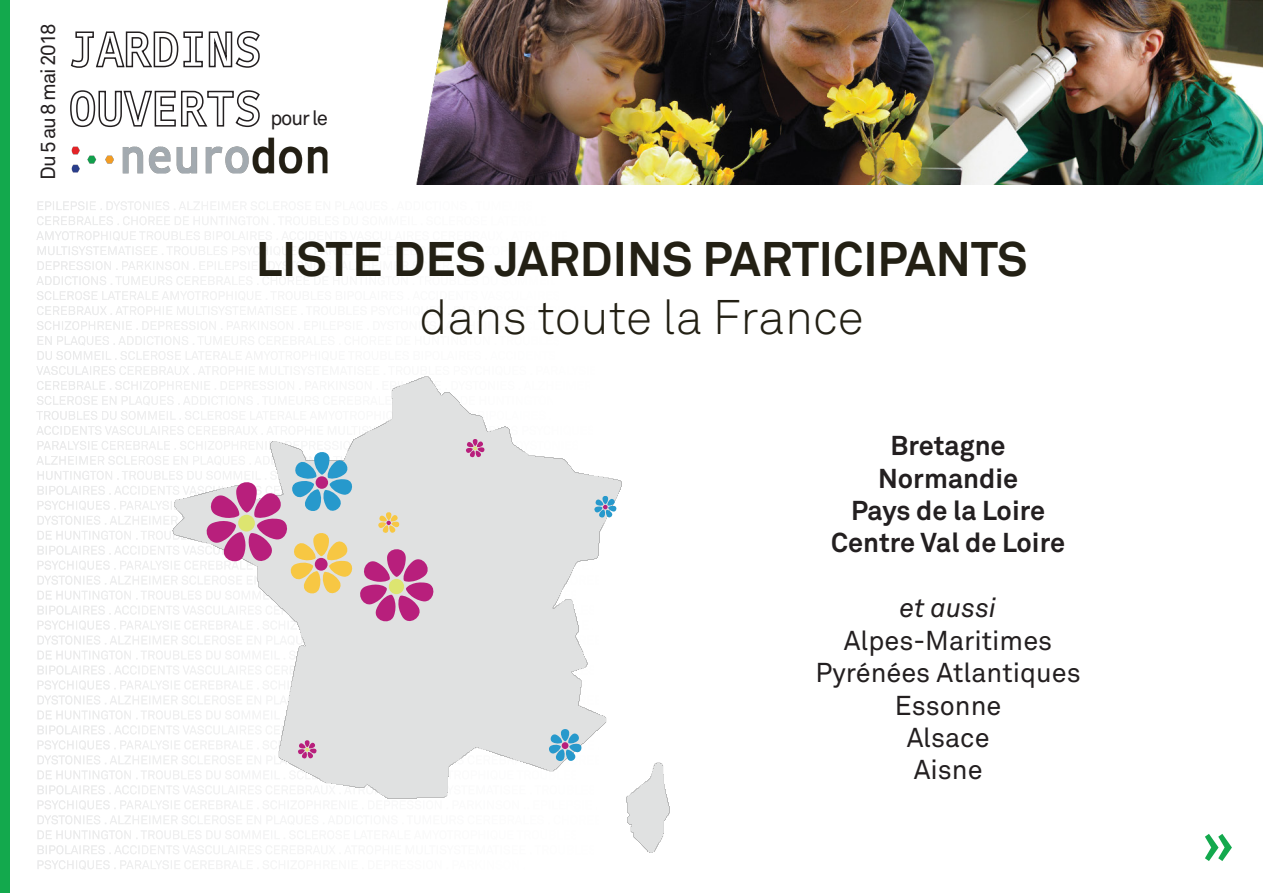
<style>
.page{position:relative;width:1263px;height:893px;background:#fff}
.page>*{position:absolute;margin:0;border:0;box-sizing:border-box;transform-origin:0 0}
.t1{font:700 55.5px "Akkurat Std";color:#13a94d}
.t2{font:700 48px "Akkurat Std";color:#232014}
.t3{font:300 48px "Akkurat Std";color:#232014}
.t4{font:27px/32.4px "Akkurat Std";color:#231f20;text-align:center}
.t5{font:700 27px/32.4px "Akkurat Std";color:#231f20;text-align:center}
.t6{font:italic 27px "Akkurat Std";color:#231f20}
.t7{font:20.25px "Akkurat Std";letter-spacing:-.055em;color:#231f20}
</style>
<div class="page">
<div style="left:0;top:0;width:9px;height:893px;background:#13a94d"></div>
<svg style="left:70px;top:31px;width:54px;height:37px"></svg>
<svg style="left:70px;top:90px;width:54px;height:38px"></svg>
<img style="left:72px;top:146px;width:52px;height:28px">
<img style="left:124px;top:0;width:1139px;height:185px">
<img style="left:131px;top:340px;width:539px;height:529px">
<svg style="left:391px;top:710px;width:204px;height:54px;background:#d9dfe2"></svg>
<div style="left:562px;top:742px;width:6px;height:7px;background:#b81f7c;border-radius:50%"></div>
<svg style="left:200px;top:411px;width:418px;height:219px"></svg>
<svg style="left:297px;top:739px;width:21px;height:21px"></svg>
<p class="t7" style="left:36px;top:180px;width:158px;rotate:-90deg">Du 5 au 8 mai 2018</p>
<p class="t7" style="left:270px;top:106px;width:59px">pour le</p>
<h2 class="t2" style="left:256px;top:230px;width:773px">LISTE DES JARDINS PARTICIPANTS</h2>
<h2 class="t3" style="left:419px;top:289px;width:446px">dans toute la France</h2>
<p class="t5" style="left:831px;top:429px;width:235px">Bretagne<br>Normandie<br>Pays de la Loire<br>Centre Val de Loire</p>
<p class="t6" style="left:900px;top:592px;width:98px">et aussi</p>
<p class="t4" style="left:815px;top:624px;width:267px">Alpes-Maritimes<br>Pyrénées Atlantiques<br>Essonne<br>Alsace<br>Aisne</p>
<h1 class="t1" style="left:1202px;top:813px;width:34px">»</h1>
</div>
